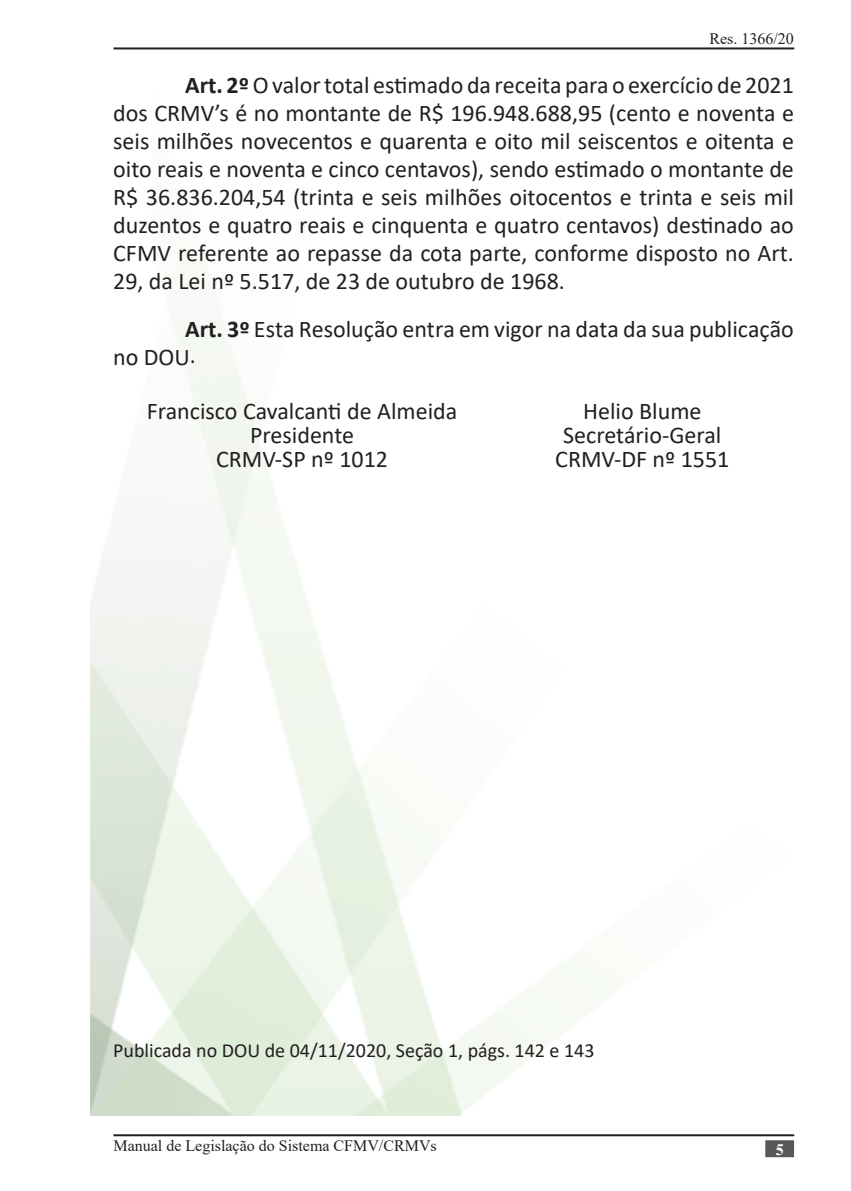
<style>
.page{position:relative;width:851px;height:1191px;background:#fff}
.page>*{position:absolute;margin:0;border:0;box-sizing:border-box;transform-origin:0 0}
.t1{font:24px/28px "Calibri";color:#231f20;text-align:justify}
.t2{font:20px "Calibri";color:#231f20}
.t3{font:16px "Times New Roman";color:#231f20}
.t4{font:700 16px "Times";color:#fff}
.s1{font-weight:700}
</style>
<div class="page">
<hr style="left:113px;top:1134px;width:681px;height:2px;background:#231f20">
<div style="left:765px;top:1140px;width:28px;height:17px;background:#57585a;border:2px solid #57585a"></div>
<hr style="left:113px;top:47px;width:681px;height:2px;background:#231f20">
<p class="t3" style="left:709px;top:28px;width:86px">Res. 1366/20</p>
<p class="t1" style="left:113px;top:71px;width:682px;text-indent:72px"><span class="s1">Art. 2º</span> O valor total estimado da receita para o exercício de 2021 dos CRMV’s é no montante de R$ 196.948.688,95 (cento e noventa e seis milhões novecentos e quarenta e oito mil seiscentos e oitenta e oito reais e noventa e cinco centavos), sendo estimado o montante de R$ 36.836.204,54 (trinta e seis milhões oitocentos e trinta e seis mil duzentos e quatro reais e cinquenta e quatro centavos) destinado ao CFMV referente ao repasse da cota parte, conforme disposto no Art.<br>29, da Lei nº 5.517, de 23 de outubro de 1968.</p>
<p class="t1" style="left:113px;top:315px;width:682px;text-indent:72px"><span class="s1">Art. 3º</span> Esta Resolução entra em vigor na data da sua publicação no DOU.</p>
<p class="t1" style="left:147px;top:397px;width:312px">Francisco Cavalcanti de Almeida</p>
<p class="t1" style="left:250px;top:421px;width:105px">Presidente</p>
<p class="t1" style="left:216px;top:445px;width:173px">CRMV-SP nº 1012</p>
<p class="t1" style="left:583px;top:397px;width:120px">Helio Blume</p>
<p class="t1" style="left:563px;top:421px;width:160px">Secretário-Geral</p>
<p class="t1" style="left:555px;top:445px;width:176px">CRMV-DF nº 1551</p>
<p class="t2" style="left:113px;top:1036px;width:482px">Publicada no DOU de 04/11/2020, Seção 1, págs. 142 e 143</p>
<p class="t3" style="left:113px;top:1134px;width:325px">Manual de Legislação do Sistema CFMV/CRMVs</p>
<p class="t4" style="left:775px;top:1140px;width:9px">5</p>
</div>
